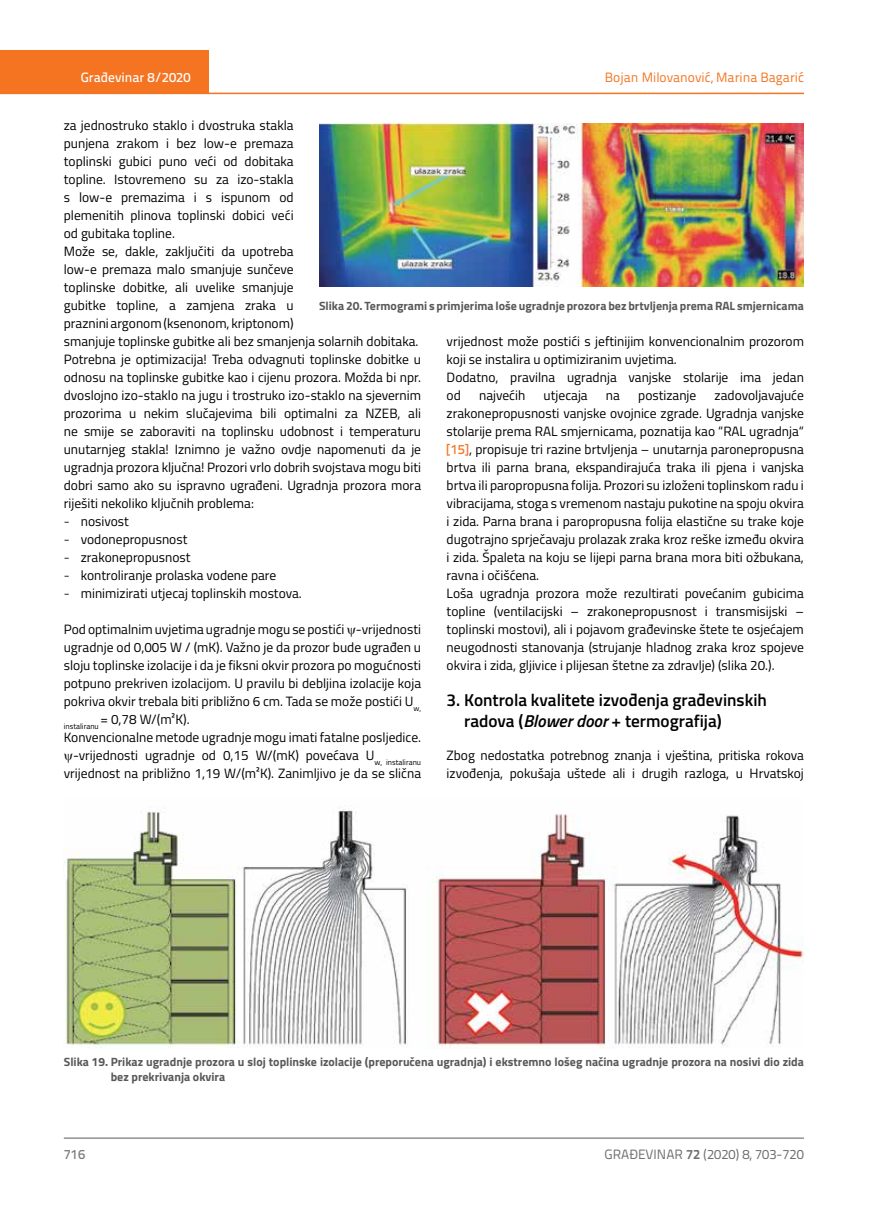
<style>
.page{position:relative;width:872px;height:1212px;background:#fff}
.page>*{position:absolute;margin:0;border:0;box-sizing:border-box;transform-origin:0 0}
.t1{font:600 17.25px/21px "Titillium";color:#000}
.t2{font:13.5px/18px "Titillium";color:#000}
.t3{font:13.5px "Titillium Text 22 L";color:#f47421}
.t4{font:13.5px "Titillium Text 22 L";color:#6d6e71}
.t5{font:500 13.5px "Titillium Text 22 L";color:#fff}
.t6{font:500 13.5px "Titillium Text 22 L";color:#797a7d}
.t7{font:700 12px/15px "Titillium";color:#58595b}
.s1{font-family:"Titillium Text 22 L";font-weight:300}
.s2{font-family:"Titillium Text 22 L";font-weight:500;color:#f47421}
.s3{font-style:italic}
.s4{font-weight:700}
</style>
<div class="page">
<div style="left:0;top:50px;width:208px;height:44px;background:#f47421"></div>
<hr style="left:0;top:93px;width:804px;height:1px;background:#f47421">
<hr style="left:64px;top:1138px;width:740px;height:1px;background:#58595b">
<img style="left:64px;top:809px;width:740px;height:239px">
<img style="left:319px;top:123px;width:485px;height:163px">
<p class="t5" style="left:81px;top:67px;width:111px">Građevinar 8/2020</p>
<p class="t3" style="left:605px;top:68px;width:200px">Bojan Milovanović, Marina Bagarić</p>
<p class="t2" style="left:64px;top:115px;width:359px">za jednostruko staklo i dvostruka stakla<br>punjena zrakom i bez low-e premaza<br>toplinski gubici puno veći od dobitaka<br>topline. Istovremeno su za izo-stakla<br>s low-e premazima i s ispunom od<br>plemenitih plinova toplinski dobici veći<br>od gubitaka topline.<br>Može se, dakle, zaključiti da upotreba<br>low-e premaza malo smanjuje sunčeve<br>toplinske dobitke, ali uvelike smanjuje<br>gubitke topline, a zamjena zraka u<br>praznini argonom (ksenonom, kriptonom)<br>smanjuje toplinske gubitke ali bez smanjenja solarnih dobitaka.<br>Potrebna je optimizacija! Treba odvagnuti toplinske dobitke u odnosu na toplinske gubitke kao i cijenu prozora. Možda bi npr. dvoslojno izo-staklo na jugu i trostruko izo-staklo na sjevernim prozorima u nekim slučajevima bili optimalni za NZEB, ali ne smije se zaboraviti na toplinsku udobnost i temperaturu unutarnjeg stakla! Iznimno je važno ovdje napomenuti da je ugradnja prozora ključna! Prozori vrlo dobrih svojstava mogu biti dobri samo ako su ispravno ugrađeni. Ugradnja prozora mora riješiti nekoliko ključnih problema:</p>
<p class="t2" style="left:64px;top:511px;width:67px"><span class="s1">-</span> nosivost</p>
<p class="t2" style="left:64px;top:529px;width:125px"><span class="s1">-</span> vodonepropusnost</p>
<p class="t2" style="left:64px;top:547px;width:128px"><span class="s1">-</span> zrakonepropusnost</p>
<p class="t2" style="left:64px;top:565px;width:214px"><span class="s1">-</span> kontroliranje prolaska vodene pare</p>
<p class="t2" style="left:64px;top:583px;width:239px"><span class="s1">-</span> minimizirati utjecaj toplinskih mostova.</p>
<p class="t2" style="left:64px;top:619px;width:359px">Pod optimalnim uvjetima ugradnje mogu se postići -vrijednosti</p>
<p class="t2" style="left:64px;top:637px;width:359px">ugradnje od 0,005 W / (mK). Važno je da prozor bude ugrađen u</p>
<p class="t2" style="left:64px;top:655px;width:359px">sloju toplinske izolacije i da je fiksni okvir prozora po mogućnosti</p>
<p class="t2" style="left:64px;top:673px;width:359px">potpuno prekriven izolacijom. U pravilu bi debljina izolacije koja</p>
<p class="t2" style="left:64px;top:691px;width:359px">pokriva okvir trebala biti približno 6 cm. Tada se može postići U<sub>w,</sub></p>
<p class="t2" style="left:64px;top:710px;width:127px"><sub>instaliranu</sub> = 0,78 W/(m²K).</p>
<p class="t2" style="left:64px;top:728px;width:359px">Konvencionalne metode ugradnje mogu imati fatalne posljedice.</p>
<p class="t2" style="left:73px;top:746px;width:349px">-vrijednosti ugradnje od 0,15 W/(mK) povećava U<sub>w,</sub> <sub>instaliranu</sub></p>
<p class="t2" style="left:64px;top:764px;width:359px">vrijednost na približno 1,19 W/(m²K). Zanimljivo je da se slična</p>
<p class="t7" style="left:319px;top:297px;width:486px">Slika 20. Termogrami s primjerima loše ugradnje prozora bez brtvljenja prema RAL smjernicama</p>
<p class="t2" style="left:446px;top:331px;width:359px">vrijednost može postići s jeftinijim konvencionalnim prozorom koji se instalira u optimiziranim uvjetima.<br>Dodatno, pravilna ugradnja vanjske stolarije ima jedan od</p>
<p class="t2" style="left:446px;top:385px;width:359px;text-indent:268px">zadovoljavajuće zrakonepropusnosti vanjske ovojnice zgrade. Ugradnja vanjske stolarije prema RAL smjernicama, poznatija kao “RAL ugradnja“ <span class="s2">[15]</span>, propisuje tri razine brtvljenja – unutarnja paronepropusna brtva ili parna brana, ekspandirajuća traka ili pjena i vanjska brtva ili paropropusna folija. Prozori su izloženi toplinskom radu i vibracijama, stoga s vremenom nastaju pukotine na spoju okvira i zida. Parna brana i paropropusna folija elastične su trake koje dugotrajno sprječavaju prolazak zraka kroz reške između okvira i zida. Špaleta na koju se lijepi parna brana mora biti ožbukana, ravna i očišćena.<br>Loša ugradnja prozora može rezultirati povećanim gubicima topline (ventilacijski – zrakonepropusnost i transmisijski – toplinski mostovi), ali i pojavom građevinske štete te osjećajem neugodnosti stanovanja (strujanje hladnog zraka kroz spojeve okvira i zida, gljivice i plijesan štetne za zdravlje) (slika 20.).</p>
<p class="t1" style="left:464px;top:689px;width:304px;text-indent:-18px">3. Kontrola kvalitete izvođenja građevinskih radova (<span class="s3">Blower door</span> + termografija)</p>
<p class="t2" style="left:446px;top:746px;width:359px">Zbog nedostatka potrebnog znanja i vještina, pritiska rokova izvođenja, pokušaja uštede ali i drugih razloga, u Hrvatskoj</p>
<p class="t2" style="left:479px;top:385px;width:48px">najvećih</p>
<p class="t2" style="left:543px;top:385px;width:46px">utjecaja</p>
<p class="t2" style="left:606px;top:385px;width:16px">na</p>
<p class="t2" style="left:638px;top:385px;width:60px">postizanje</p>
<p class="t7" style="left:111px;top:1054px;width:694px;text-indent:-47px">Slika 19. Prikaz ugradnje prozora u sloj toplinske izolacije (preporučena ugradnja) i ekstremno lošeg načina ugradnje prozora na nosivi dio zida bez prekrivanja okvira</p>
<p class="t6" style="left:64px;top:1144px;width:23px">716</p>
<p class="t4" style="left:604px;top:1144px;width:201px">GRAĐEVINAR <span class="s4">72</span> (2020) 8, 703-720</p>
</div>
